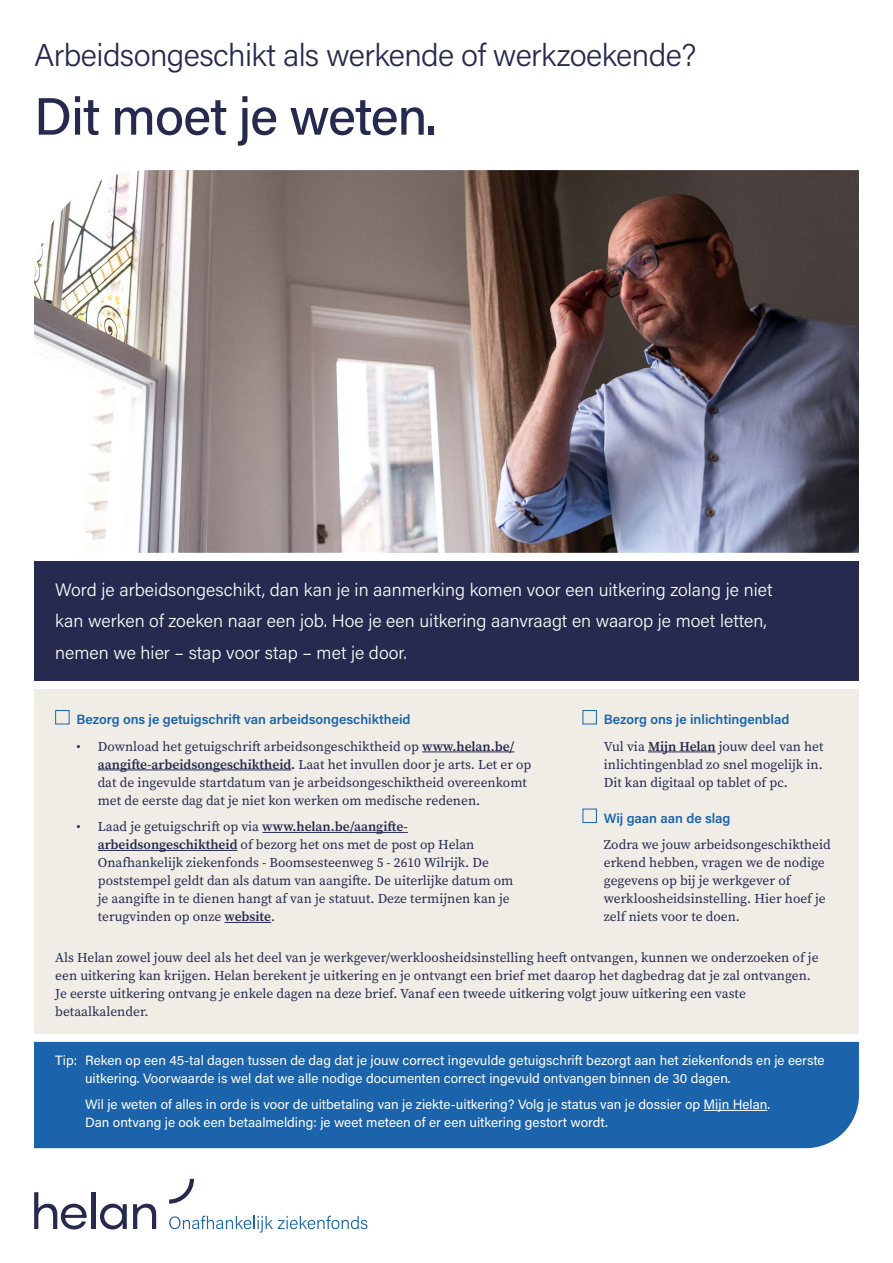
<style>
.page{position:relative;width:893px;height:1263px;background:#fff}
.page>*{position:absolute;margin:0;border:0;box-sizing:border-box;transform-origin:0 0}
.t1{font:500 52.5px "Acumin Pro";letter-spacing:-.02em;color:#262a4f}
.t2{font:300 31.5px "Acumin Pro";letter-spacing:-.02em;color:#262a4f}
.t3{font:300 18px/31.5px "Acumin Pro";color:#fff}
.t4{font:13.5px/18px "Source Serif Pro";color:#262a4f}
.t5{font:13.5px/18px "Acumin Pro";color:#fff}
.t6{font:600 13.5px "Acumin Pro";color:#1b64ab}
.s1{font-weight:600}
</style>
<div class="page">
<div style="left:34px;top:561px;width:825px;height:119px;background:#262a4f"></div>
<img style="left:34px;top:170px;width:825px;height:383px">
<div style="left:34px;top:689px;width:825px;height:344px;background:#f0ede7"></div>
<div style="left:34px;top:1042px;width:825px;height:106px;background:#1b64ab"></div>
<hr style="left:422px;top:751px;width:92px;height:1px;background:#262a4f">
<hr style="left:98px;top:769px;width:193px;height:1px;background:#262a4f">
<hr style="left:262px;top:832px;width:146px;height:1px;background:#262a4f">
<hr style="left:98px;top:850px;width:139px;height:1px;background:#262a4f">
<hr style="left:225px;top:922px;width:46px;height:1px;background:#262a4f">
<div style="left:55px;top:710px;width:14px;height:14px;border:1px solid #1b64ab"></div>
<hr style="left:704px;top:1110px;width:63px;height:1px;background:#fff">
<svg style="left:169px;top:1216px;width:198px;height:17px"></svg>
<svg style="left:34px;top:1192px;width:53px;height:37px"></svg>
<hr style="left:91px;top:1192px;width:4px;height:37px;background:#262a4f">
<svg style="left:100px;top:1204px;width:27px;height:25px"></svg>
<svg style="left:133px;top:1204px;width:23px;height:25px"></svg>
<svg style="left:169px;top:1179px;width:25px;height:25px"></svg>
<hr style="left:648px;top:751px;width:68px;height:1px;background:#262a4f">
<div style="left:583px;top:710px;width:14px;height:14px;border:1px solid #1b64ab"></div>
<div style="left:583px;top:809px;width:14px;height:14px;border:1px solid #1b64ab"></div>
<h2 class="t2" style="left:34px;top:33px;width:664px">Arbeidsongeschikt als werkende of werkzoekende?</h2>
<h1 class="t1" style="left:34px;top:80px;width:404px">Dit moet je weten.</h1>
<h3 class="t3" style="left:55px;top:573px;width:719px">Word je arbeidsongeschikt, dan kan je in aanmerking komen voor een uitkering zolang je niet kan werken of zoeken naar een job. Hoe je een uitkering aanvraagt en waarop je moet letten, nemen we hier – stap voor stap – met je door.</h3>
<p class="t6" style="left:77px;top:710px;width:336px">Bezorg ons je getuigschrift van arbeidsongeschiktheid</p>
<p class="t4" style="left:98px;top:737px;width:435px;text-indent:-21px">• Download het getuigschrift arbeidsongeschiktheid op <span class="s1">www.helan.be/ aangifte-arbeidsongeschiktheid.</span> Laat het invullen door je arts. Let er op dat de ingevulde startdatum van je arbeidsongeschiktheid overeenkomt met de eerste dag dat je niet kon werken om medische redenen.</p>
<p class="t4" style="left:98px;top:818px;width:417px;text-indent:-21px">• Laad je getuigschrift op via <span class="s1">www.helan.be/aangifte&shy;arbeidsongeschiktheid</span> of bezorg het ons met de post op Helan Onafhankelijk ziekenfonds - Boomsesteenweg 5 - 2610 Wilrijk. De poststempel geldt dan als datum van aangifte. De uiterlijke datum om je aangifte in te dienen hangt af van je statuut. Deze termijnen kan je terugvinden op onze <span class="s1">website</span>.</p>
<p class="t6" style="left:604px;top:710px;width:187px">Bezorg ons je inlichtingenblad</p>
<p class="t4" style="left:604px;top:737px;width:221px;text-align:justify">Vul via <span class="s1">Mijn Helan</span> jouw deel van het inlichtingenblad zo snel mogelijk in.<br>Dit kan digitaal op tablet of pc.</p>
<p class="t6" style="left:604px;top:809px;width:128px">Wij gaan aan de slag</p>
<p class="t4" style="left:604px;top:836px;width:229px">Zodra we jouw arbeidsongeschiktheid erkend hebben, vragen we de nodige gegevens op bij je werkgever of werkloosheidsinstelling. Hier hoef je zelf niets voor te doen.</p>
<p class="t4" style="left:55px;top:949px;width:765px">Als Helan zowel jouw deel als het deel van je werkgever/werkloosheidsinstelling heeft ontvangen, kunnen we onderzoeken of je een uitkering kan krijgen. Helan berekent je uitkering en je ontvangt een brief met daarop het dagbedrag dat je zal ontvangen.<br>Je eerste uitkering ontvang je enkele dagen na deze brief. Vanaf een tweede uitkering volgt jouw uitkering een vaste betaalkalender.</p>
<p class="t5" style="left:85px;top:1050px;width:741px;text-indent:-30px">Tip: Reken op een 45-tal dagen tussen de dag dat je jouw correct ingevulde getuigschrift bezorgt aan het ziekenfonds en je eerste uitkering. Voorwaarde is wel dat we alle nodige documenten correct ingevuld ontvangen binnen de 30 dagen.</p>
<p class="t5" style="left:85px;top:1095px;width:687px">Wil je weten of alles in orde is voor de uitbetaling van je ziekte-uitkering? Volg je status van je dossier op Mijn Helan.<br>Dan ontvang je ook een betaalmelding: je weet meteen of er een uitkering gestort wordt.</p>
</div>
